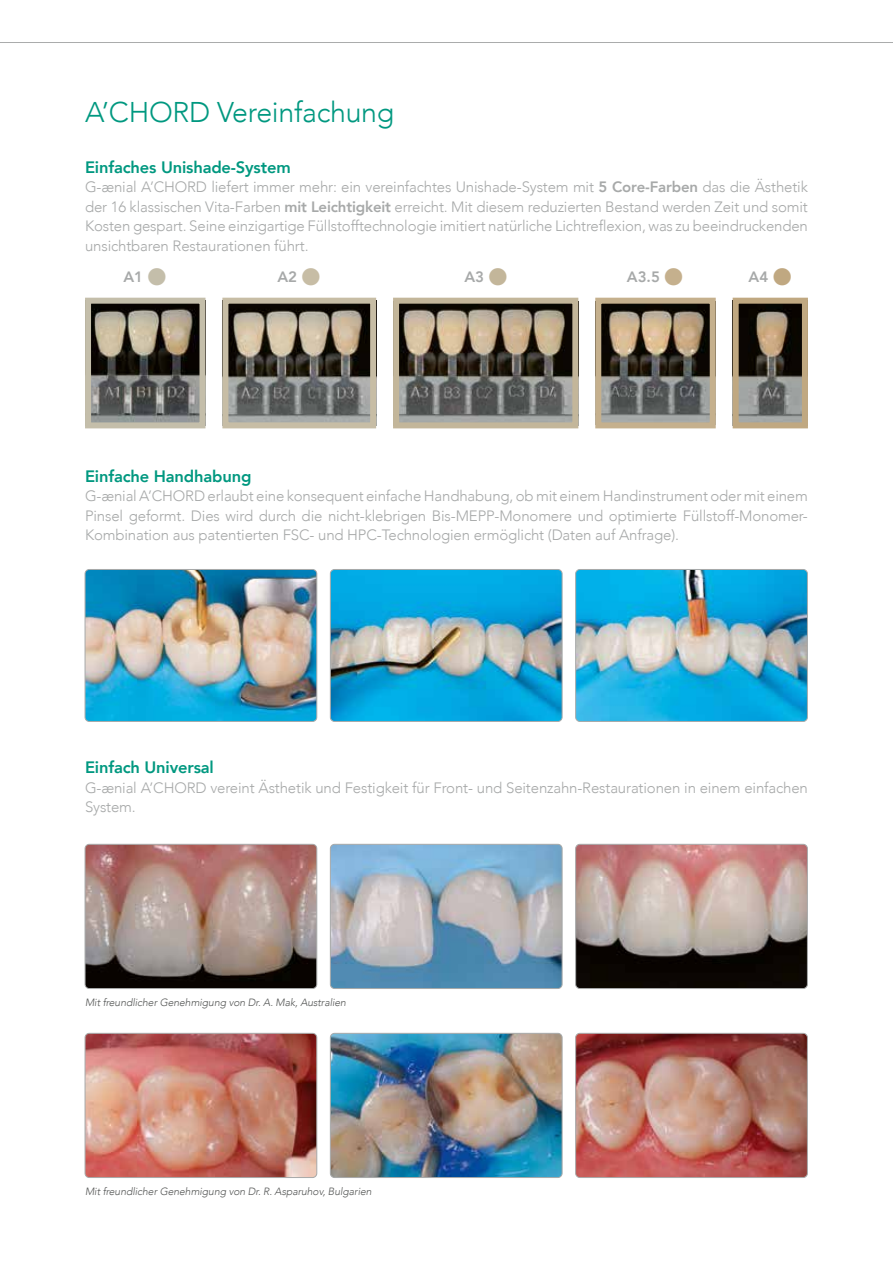
<style>
.page{position:relative;width:893px;height:1263px;background:#fff}
.page>*{position:absolute;margin:0;border:0;box-sizing:border-box;transform-origin:0 0}
.t1{font:300 28.5px "Avenir";letter-spacing:-.01em;color:#009880}
.t2{font:800 16.5px "Avenir";letter-spacing:-.01em;color:#009880}
.t3{font:300 15px/19.5px "Avenir";letter-spacing:-.01em;color:#a7a9a9;text-align:justify}
.t4{font:800 15px "Avenir";color:#a7a9a9}
.t5{font:italic 300 10.5px "Avenir";letter-spacing:-.01em;color:#555756}
.s1{font-weight:800}
.s2{color:#c4beaa}
.s3{color:#c7bda5}
.s4{color:#c3b69a}
.s5{color:#c5b08d}
.s6{color:#c0a881}
</style>
<div class="page">
<svg style="left:0;top:42px;width:893px;height:1px"></svg>
<img style="left:92px;top:305px;width:106px;height:116px">
<div style="left:85px;top:298px;width:120px;height:130px;border:6px solid #c4beaa"></div>
<img style="left:85px;top:569px;width:230px;height:152px">
<div style="left:85px;top:569px;width:232px;height:153px;border:1px solid #a7a9a9;border-radius:4px"></div>
<img style="left:85px;top:1033px;width:232px;height:144px">
<div style="left:85px;top:1033px;width:232px;height:145px;border:1px solid #a7a9a9;border-radius:4px"></div>
<img style="left:85px;top:844px;width:232px;height:144px">
<div style="left:85px;top:844px;width:232px;height:145px;border:1px solid #a7a9a9;border-radius:4px"></div>
<img style="left:332px;top:569px;width:230px;height:152px">
<div style="left:330px;top:569px;width:232px;height:153px;border:1px solid #a7a9a9;border-radius:4px"></div>
<img style="left:577px;top:571px;width:229px;height:149px">
<div style="left:575px;top:569px;width:233px;height:153px;border:1px solid #a7a9a9;border-radius:4px"></div>
<img style="left:332px;top:1033px;width:230px;height:144px">
<div style="left:330px;top:1033px;width:232px;height:145px;border:1px solid #a7a9a9;border-radius:4px"></div>
<img style="left:577px;top:1035px;width:229px;height:141px">
<div style="left:575px;top:1033px;width:233px;height:145px;border:1px solid #a7a9a9;border-radius:4px"></div>
<img style="left:332px;top:844px;width:230px;height:144px">
<div style="left:330px;top:844px;width:232px;height:145px;border:1px solid #a7a9a9;border-radius:4px"></div>
<img style="left:577px;top:846px;width:229px;height:141px">
<div style="left:575px;top:844px;width:233px;height:145px;border:1px solid #a7a9a9;border-radius:4px"></div>
<img style="left:400px;top:305px;width:171px;height:116px">
<div style="left:393px;top:298px;width:185px;height:130px;border:6px solid #c3b69a"></div>
<img style="left:229px;top:305px;width:140px;height:116px">
<div style="left:222px;top:298px;width:154px;height:130px;border:6px solid #c7bda5"></div>
<img style="left:602px;top:305px;width:107px;height:116px">
<div style="left:595px;top:298px;width:121px;height:130px;border:6px solid #c5b08d"></div>
<img style="left:740px;top:305px;width:61px;height:116px">
<div style="left:733px;top:298px;width:75px;height:130px;border:6px solid #c0a881"></div>
<h1 class="t1" style="left:85px;top:95px;width:311px">A’CHORD Vereinfachung</h1>
<p class="t2" style="left:85px;top:154px;width:207px">Einfaches Unishade-System</p>
<p class="t3" style="left:85px;top:177px;width:724px">G-ænial A’CHORD liefert immer mehr: ein vereinfachtes Unishade-System mit <span class="s1">5 Core-Farben</span> das die Ästhetik der 16 klassischen Vita-Farben <span class="s1">mit Leichtigkeit</span> erreicht. Mit diesem reduzierten Bestand werden Zeit und somit Kosten gespart. Seine einzigartige Füllstofftechnologie imitiert natürliche Lichtreflexion, was zu beeindruckenden unsichtbaren Restaurationen führt.</p>
<p class="t4" style="left:123px;top:265px;width:45px">A1 <span class="s2">●</span></p>
<p class="t4" style="left:277px;top:265px;width:45px">A2 <span class="s3">●</span></p>
<p class="t4" style="left:464px;top:265px;width:45px">A3 <span class="s4">●</span></p>
<p class="t4" style="left:627px;top:265px;width:58px">A3.5 <span class="s5">●</span></p>
<p class="t4" style="left:748px;top:265px;width:45px">A4 <span class="s6">●</span></p>
<p class="t2" style="left:85px;top:463px;width:168px">Einfache Handhabung</p>
<p class="t3" style="left:85px;top:486px;width:724px">G-ænial A’CHORD erlaubt eine konsequent einfache Handhabung, ob mit einem Handinstrument oder mit einem Pinsel geformt. Dies wird durch die nicht-klebrigen Bis-MEPP-Monomere und optimierte Füllstoff-Monomer-Kombination aus patentierten FSC- und HPC-Technologien ermöglicht (Daten auf Anfrage).</p>
<p class="t2" style="left:85px;top:755px;width:130px">Einfach Universal</p>
<p class="t3" style="left:85px;top:778px;width:724px">G-ænial A’CHORD vereint Ästhetik und Festigkeit für Front- und Seitenzahn-Restaurationen in einem einfachen<br>System.</p>
<p class="t5" style="left:85px;top:996px;width:263px">Mit freundlicher Genehmigung von Dr. A. Mak, Australien</p>
<p class="t5" style="left:85px;top:1185px;width:288px">Mit freundlicher Genehmigung von Dr. R. Asparuhov, Bulgarien</p>
</div>
